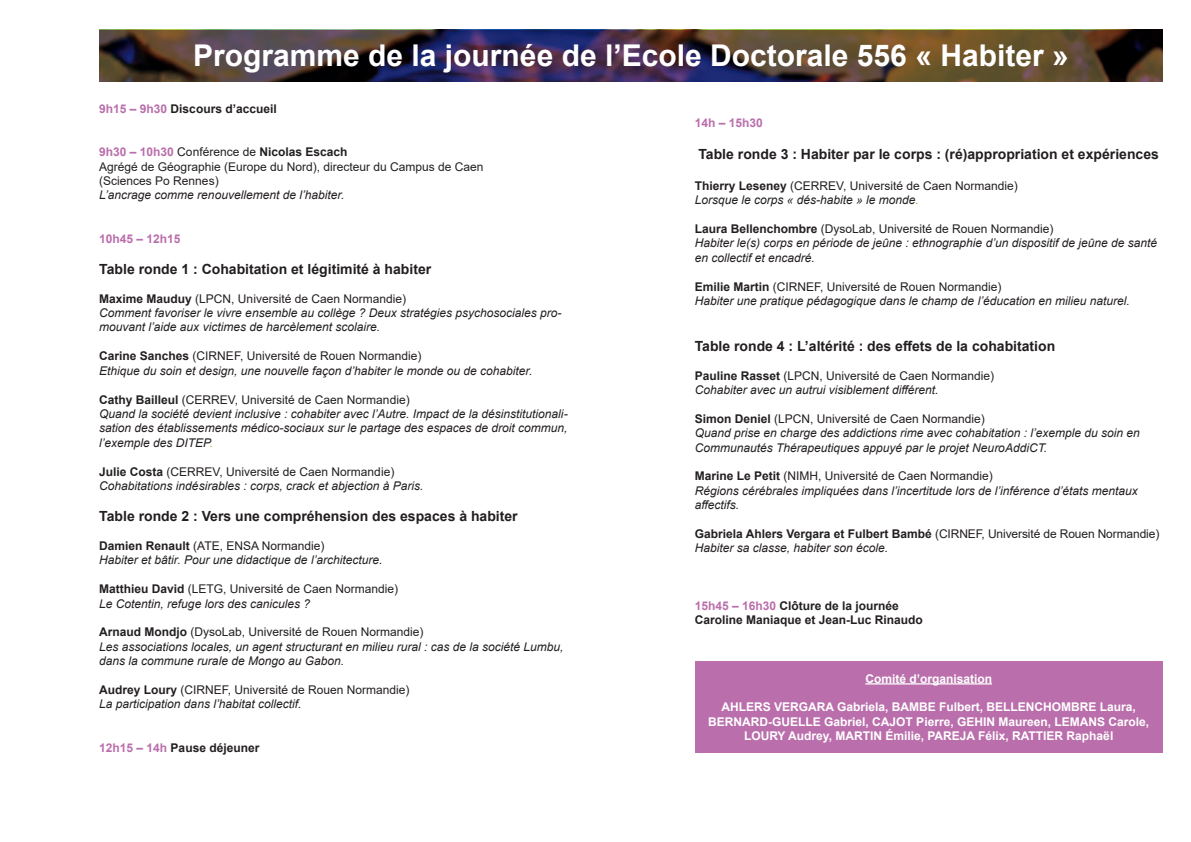
<style>
.page{position:relative;width:1191px;height:842px;background:#fff}
.page>*{position:absolute;margin:0;border:0;box-sizing:border-box;transform-origin:0 0}
.t1{font:700 30px "Arial";color:#fff}
.t2{font:700 14px "Arial";color:#231f20}
.t3{font:italic 12px/14.4px "Arial";color:#231f20}
.t4{font:700 12px/14.4px "Arial";color:#231f20}
.t5{font:12px/14.4px "Arial";color:#231f20}
.t6{font:700 12px/14.4px "Arial";color:#fff;text-align:center}
.t7{font:700 12px "Arial";color:#ba6eac}
.s1{color:#ba6eac}
.s2{font-weight:700;color:#ba6eac}
.s3{font-weight:700}
.s4{font-weight:700;font-style:normal}
.s5{font-style:normal}
.s6{color:#7ebd41}
.s7{font-style:italic}
.s8{font-style:italic;color:#7ebd41}
.s9{font-weight:400}
.s10{font-weight:400;font-style:italic}
</style>
<div class="page">
<div style="left:694px;top:661px;width:468px;height:92px;background:#ba6eac"></div>
<hr style="left:865px;top:683px;width:127px;height:1px;background:#fff">
<img style="left:99px;top:30px;width:1063px;height:51px">
<h1 class="t1" style="left:193px;top:34px;width:877px">Programme de la journée de l’Ecole Doctorale 556 « Habiter »</h1>
<p class="t4" style="left:99px;top:102px;width:179px"><span class="s1">9h15 – 9h30</span> Discours d’accueil</p>
<p class="t5" style="left:99px;top:145px;width:386px"><span class="s2">9h30 – 10h30</span> Conférence de <span class="s3">Nicolas Escach<br></span>Agrégé de Géographie (Europe du Nord), directeur du Campus de Caen (Sciences Po Rennes)</p>
<p class="t3" style="left:99px;top:188px;width:247px">L’ancrage comme renouvellement de l’habiter.</p>
<p class="t7" style="left:99px;top:230px;width:83px">10h45 – 12h15</p>
<p class="t2" style="left:99px;top:259px;width:333px">Table ronde 1 : Cohabitation et légitimité à habiter</p>
<p class="t3" style="left:99px;top:291px;width:464px"><span class="s4">Maxime Mauduy</span> <span class="s5">(LPCN, Université de Caen Normandie)<br></span>Comment favoriser le vivre ensemble au collège ? Deux stratégies psychosociales pro&shy;mouvant l’aide aux victimes de harcèlement scolaire.</p>
<p class="t3" style="left:99px;top:349px;width:435px"><span class="s4">Carine Sanches</span> <span class="s5">(CIRNEF, Université de Rouen Normandie)<br></span>Ethique du soin et design, une nouvelle façon d’habiter le monde ou de cohabiter.</p>
<p class="t3" style="left:99px;top:392px;width:470px"><span class="s4">Cathy Bailleul</span> <span class="s5">(CERREV, Université de Caen Normandie)<br></span>Quand la société devient inclusive : cohabiter avec l’Autre. Impact de la désinstitutionali&shy;sation des établissements médico-sociaux sur le partage des espaces de droit commun, l’exemple des DITEP<span class="s6">.</span></p>
<p class="t3" style="left:99px;top:464px;width:326px"><span class="s4">Julie Costa</span> <span class="s5">(CERREV, Université de Caen Normandie)<br></span>Cohabitations indésirables : corps, crack et abjection à Paris.</p>
<p class="t2" style="left:99px;top:506px;width:420px">Table ronde 2 : Vers une compréhension des espaces à habiter</p>
<p class="t3" style="left:99px;top:539px;width:285px"><span class="s4">Damien Renault</span> <span class="s5">(ATE, ENSA Normandie)<br></span>Habiter et bâtir. Pour une didactique de l’architecture.</p>
<p class="t3" style="left:99px;top:582px;width:300px"><span class="s4">Matthieu David</span> <span class="s5">(LETG, Université de Caen Normandie)<br></span>Le Cotentin, refuge lors des canicules ?</p>
<p class="t3" style="left:99px;top:625px;width:466px"><span class="s4">Arnaud Mondjo</span> <span class="s5">(DysoLab, Université de Rouen Normandie)<br></span>Les associations locales, un agent structurant en milieu rural : cas de la société Lumbu, dans la commune rurale de Mongo au Gabon.</p>
<p class="t3" style="left:99px;top:683px;width:312px"><span class="s4">Audrey Loury</span> <span class="s5">(CIRNEF, Université de Rouen Normandie)<br></span>La participation dans l’habitat collectif.</p>
<p class="t4" style="left:99px;top:740px;width:162px"><span class="s1">12h15 – 14h</span> Pause déjeuner</p>
<p class="t7" style="left:694px;top:115px;width:70px">14h – 15h30</p>
<p class="t2" style="left:698px;top:144px;width:462px">Table ronde 3 : Habiter par le corps : (ré)appropriation et expériences</p>
<p class="t5" style="left:694px;top:178px;width:325px"><span class="s3">Thierry Leseney</span> (CERREV, Université de Caen Normandie)<br><span class="s7">Lorsque le corps « dés-habite » le monde</span><span class="s8">.</span></p>
<p class="t3" style="left:694px;top:222px;width:464px"><span class="s4">Laura Bellenchombre</span> <span class="s5">(DysoLab, Université de Rouen Normandie)<br></span>Habiter le(s) corps en période de jeûne : ethnographie d’un dispositif de jeûne de santé en collectif et encadré.</p>
<p class="t3" style="left:694px;top:279px;width:436px"><span class="s4">Emilie Martin</span> <span class="s5">(CIRNEF, Université de Rouen Normandie)<br></span>Habiter une pratique pédagogique dans le champ de l’éducation en milieu naturel.</p>
<p class="t2" style="left:694px;top:336px;width:362px">Table ronde 4 : L’altérité : des effets de la cohabitation</p>
<p class="t3" style="left:694px;top:368px;width:301px"><span class="s4">Pauline Rasset</span> <span class="s5">(LPCN, Université de Caen Normandie)<br></span>Cohabiter avec un autrui visiblement différent.</p>
<p class="t3" style="left:694px;top:411px;width:446px"><span class="s4">Simon Deniel</span> <span class="s5">(LPCN, Université de Caen Normandie)<br></span>Quand prise en charge des addictions rime avec cohabitation : l’exemple du soin en<br>Communautés Thérapeutiques appuyé par le projet NeuroAddiCT.</p>
<p class="t3" style="left:694px;top:469px;width:444px"><span class="s4">Marine Le Petit</span> <span class="s5">(NIMH, Université de Caen Normandie)<br></span>Régions cérébrales impliquées dans l’incertitude lors de l’inférence d’états mentaux affectifs.</p>
<p class="t4" style="left:694px;top:527px;width:466px">Gabriela Ahlers Vergara et Fulbert Bambé <span class="s9">(CIRNEF, Université de Rouen Normandie)<br></span><span class="s10">Habiter sa classe, habiter son école.</span></p>
<p class="t4" style="left:694px;top:599px;width:230px"><span class="s1">15h45 – 16h30</span> Clôture de la journée<br>Caroline Maniaque et Jean-Luc Rinaudo</p>
<p class="t6" style="left:865px;top:671px;width:128px">Comité d’organisation</p>
<p class="t6" style="left:708px;top:700px;width:442px">AHLERS VERGARA Gabriela, BAMBE Fulbert, BELLENCHOMBRE Laura,<br>BERNARD-GUELLE Gabriel, CAJOT Pierre, GEHIN Maureen, LEMANS Carole,<br>LOURY Audrey, MARTIN Émilie, PAREJA Félix, RATTIER Raphaël</p>
</div>
